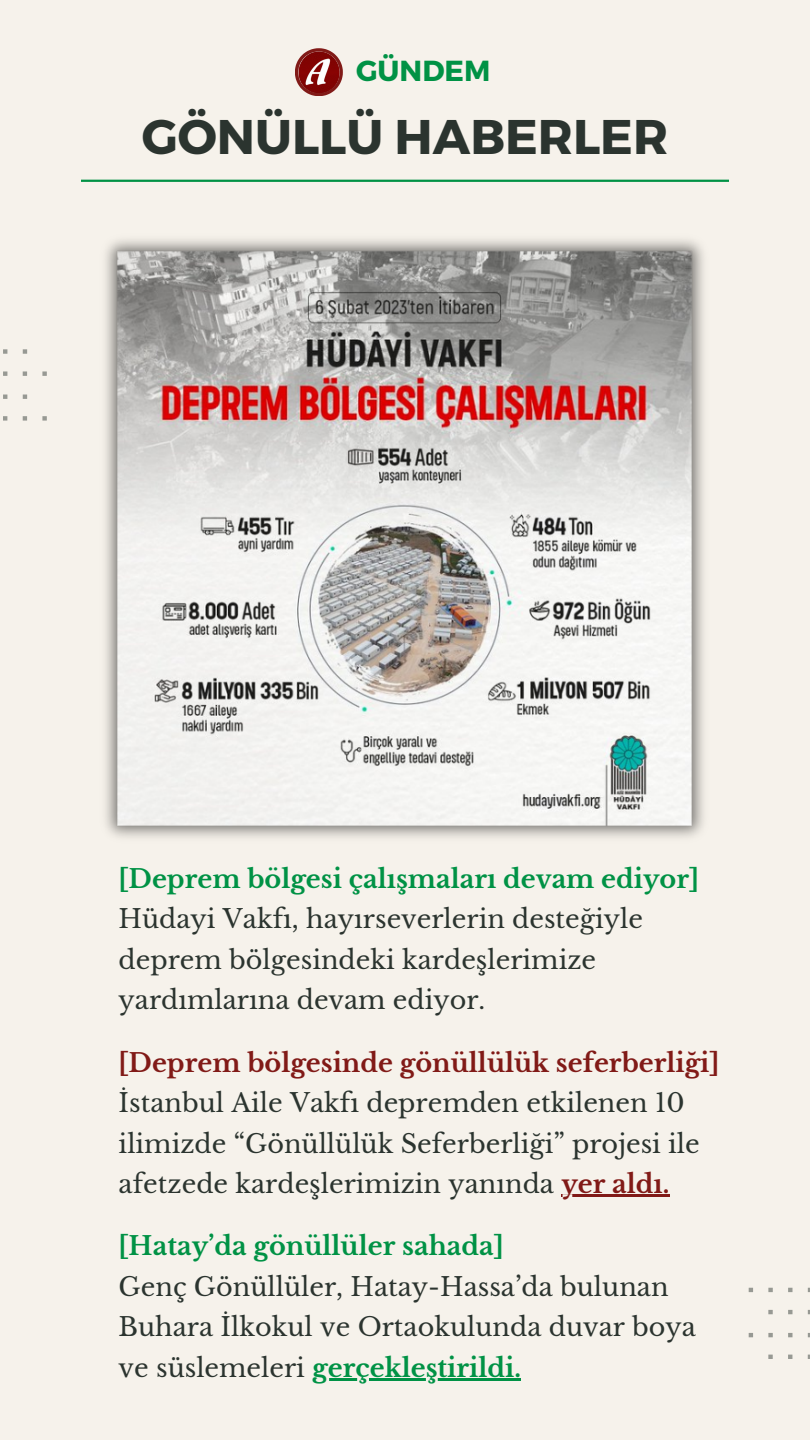
<style>
.page{position:relative;width:810px;height:1440px;background:#f6f2eb}
.page>*{position:absolute;margin:0;border:0;box-sizing:border-box;transform-origin:0 0}
.t1{font:700 48.6px "Montserrat";color:#2b342f}
.t2{font:700 29px "Montserrat";color:#009245}
.t3{font:25.5px/40.5px "Libre Baskerville";color:#2b342f}
.t4{font:700 25.5px "Libre Baskerville";color:#009245}
.t5{font:700 25.5px "Libre Baskerville";color:#811a17}
.s1{font-weight:700;color:#811a17}
.s2{font-weight:700;color:#009245}
</style>
<div class="page">
<hr style="left:81px;top:180px;width:648px;height:2px;background:#009245">
<svg style="left:3px;top:349px;width:44px;height:72px"></svg>
<svg style="left:749px;top:1288px;width:61px;height:71px"></svg>
<svg style="left:295px;top:48px;width:48px;height:48px"></svg>
<img style="left:298px;top:51px;width:42px;height:42px">
<img style="left:105px;top:239px;width:599px;height:599px">
<hr style="left:561px;top:1195px;width:109px;height:2px;background:#811a17">
<hr style="left:312px;top:1378px;width:209px;height:3px;background:#009245">
<p class="t2" style="left:356px;top:52px;width:136px">GÜNDEM</p>
<h1 class="t1" style="left:142px;top:105px;width:528px">GÖNÜLLÜ HABERLER</h1>
<p class="t4" style="left:119px;top:863px;width:582px">[Deprem bölgesi çalışmaları devam ediyor]</p>
<p class="t3" style="left:119px;top:899px;width:526px">Hüdayi Vakfı, hayırseverlerin desteğiyle deprem bölgesindeki kardeşlerimize yardımlarına devam ediyor.</p>
<p class="t5" style="left:119px;top:1047px;width:602px">[Deprem bölgesinde gönüllülük seferberliği]</p>
<p class="t3" style="left:119px;top:1083px;width:583px">İstanbul Aile Vakfı depremden etkilenen 10 ilimizde “Gönüllülük Seferberliği” projesi ile afetzede kardeşlerimizin yanında <span class="s1">yer aldı.</span></p>
<p class="t4" style="left:119px;top:1231px;width:387px">[Hatay’da gönüllüler sahada]</p>
<p class="t3" style="left:119px;top:1267px;width:579px">Genç Gönüllüler, Hatay-Hassa’da bulunan<br>Buhara İlkokul ve Ortaokulunda duvar boya ve süslemeleri <span class="s2">gerçekleştirildi.</span></p>
</div>
